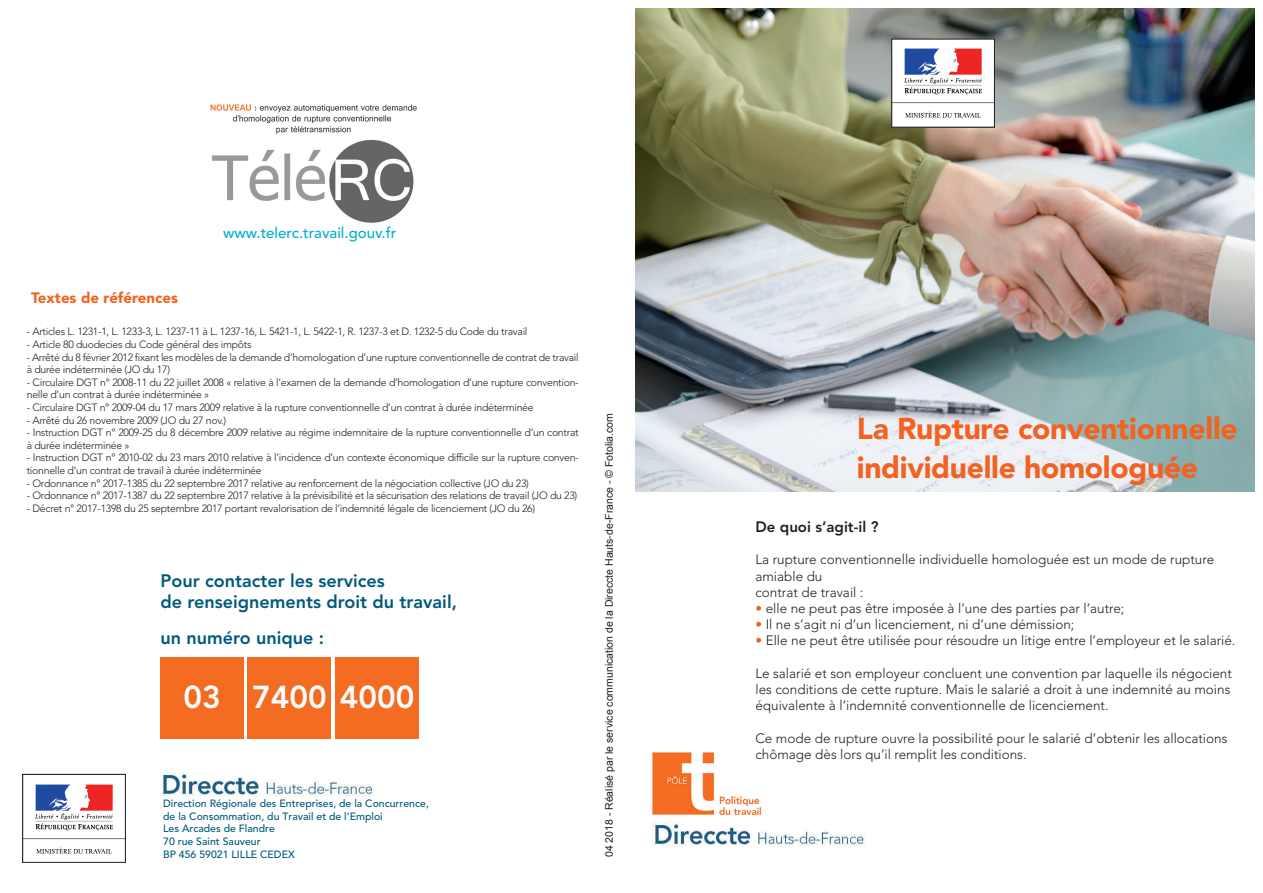
<style>
.page{position:relative;width:1263px;height:893px;background:#fff}
.page>*{position:absolute;margin:0;border:0;box-sizing:border-box;transform-origin:0 0}
.t1{font:800 31.5px "Avenir LT Std";color:#fff}
.t2{font:900 30px/39px "Avenir LT Std";letter-spacing:-.01em;color:#f26221}
.t3{font:800 18px/21.6px "Avenir LT Std";color:#00597d}
.t4{font:500 15px "Avenir LT Std";color:#00b1cb}
.t5{font:900 15px "Avenir LT Std";color:#f26221}
.t6{font:800 15px "Avenir LT Std";color:#231f20}
.t7{font:300 13.5px/16.2px "Avenir LT Std";color:#231f20}
.t8{font:300 10.5px/12.6px "Avenir LT Std";letter-spacing:-.025em;color:#231f20}
.t9{font:500 10.5px/12.6px "Avenir LT Std";color:#00597d}
.t10{font:10.5px "Arial";color:#231f20}
.s1{color:#fff}
.s2{color:#f26221}
</style>
<div class="page">
<img style="left:161px;top:772px;width:213px;height:24px">
<img style="left:652px;top:752px;width:109px;height:64px">
<img style="left:652px;top:822px;width:213px;height:24px">
<div style="left:161px;top:657px;width:83px;height:82px;background:#f36c21"></div>
<div style="left:248px;top:657px;width:83px;height:82px;background:#f36c21"></div>
<div style="left:335px;top:657px;width:84px;height:82px;background:#f36c21"></div>
<img style="left:636px;top:9px;width:618px;height:482px">
<img style="left:210px;top:104px;width:206px;height:119px">
<img style="left:893px;top:41px;width:100px;height:85px">
<div style="left:891px;top:39px;width:104px;height:89px;border:1px solid #231f20"></div>
<img style="left:24px;top:784px;width:100px;height:70px">
<div style="left:22px;top:774px;width:104px;height:89px;border:1px solid #231f20"></div>
<h3 class="t5" style="left:31px;top:289px;width:157px">Textes de références<span class="s1">?</span></h3>
<h3 class="t4" style="left:223px;top:224px;width:175px">www.telerc.travail.gouv.fr</h3>
<p class="t8" style="left:27px;top:325px;width:502px">- Articles L. 1231-1, L. 1233-3, L. 1237-11 à L. 1237-16, L. 5421-1, L. 5422-1, R. 1237-3 et D. 1232-5 du Code du travail</p>
<p class="t8" style="left:27px;top:338px;width:226px">- Article 80 duodecies du Code général des impôts</p>
<p class="t8" style="left:27px;top:351px;width:553px">- Arrêté du 8 février 2012 fixant les modèles de la demande d’homologation d’une rupture conventionnelle de contrat de travail à durée indéterminée (JO du 17)</p>
<p class="t8" style="left:27px;top:376px;width:553px">- Circulaire DGT n° 2008-11 du 22 juillet 2008 « relative à l’examen de la demande d’homologation d’une rupture convention&shy;nelle d’un contrat à durée indéterminée »</p>
<p class="t8" style="left:27px;top:401px;width:508px">- Circulaire DGT n° 2009-04 du 17 mars 2009 relative à la rupture conventionnelle d’un contrat à durée indéterminée</p>
<p class="t8" style="left:27px;top:414px;width:201px">- Arrêté du 26 novembre 2009 (JO du 27 nov.)</p>
<p class="t8" style="left:27px;top:426px;width:553px">- Instruction DGT n° 2009-25 du 8 décembre 2009 relative au régime indemnitaire de la rupture conventionnelle d’un contrat à durée indéterminée »</p>
<p class="t8" style="left:27px;top:451px;width:553px">- Instruction DGT n° 2010-02 du 23 mars 2010 relative à l’incidence d’un contexte économique difficile sur la rupture conven&shy;tionnelle d’un contrat de travail à durée indéterminée</p>
<p class="t8" style="left:27px;top:477px;width:504px">- Ordonnance n° 2017-1385 du 22 septembre 2017 relative au renforcement de la négociation collective (JO du 23)</p>
<p class="t8" style="left:27px;top:489px;width:552px">- Ordonnance n° 2017-1387 du 22 septembre 2017 relative à la prévisibilité et la sécurisation des relations de travail (JO du 23)</p>
<p class="t8" style="left:27px;top:502px;width:510px">- Décret n° 2017-1398 du 25 septembre 2017 portant revalorisation de l’indemnité légale de licenciement (JO du 26)</p>
<h3 class="t3" style="left:161px;top:570px;width:298px">Pour contacter les services<br>de renseignements droit du travail,</h3>
<h3 class="t3" style="left:161px;top:627px;width:165px">un numéro unique :</h3>
<h1 class="t1" style="left:184px;top:678px;width:232px">03 7400 4000</h1>
<p class="t9" style="left:163px;top:797px;width:267px">Direction Régionale des Entreprises, de la Concurrence, de la Consommation, du Travail et de l’Emploi<br>Les Arcades de Flandre<br>70 rue Saint Sauveur<br>BP 456 59021 LILLE CEDEX</p>
<p class="t10" style="left:602px;top:857px;width:446px;rotate:-90deg">04 2018 - Réalisé par le service communication de la Direccte Hauts-de-France - © Fotolia.com</p>
<h2 class="t2" style="left:857px;top:408px;width:382px">La Rupture conventionnelle individuelle homologuée</h2>
<h3 class="t6" style="left:755px;top:518px;width:125px">De quoi s’agit-il ?</h3>
<p class="t7" style="left:755px;top:552px;width:460px">La rupture conventionnelle individuelle homologuée est un mode de rupture amiable du<br>contrat de travail :</p>
<p class="t7" style="left:755px;top:600px;width:370px"><span class="s2">•</span> elle ne peut pas être imposée à l’une des parties par l’autre;</p>
<p class="t7" style="left:755px;top:616px;width:320px"><span class="s2">•</span> Il ne s’agit ni d’un licenciement, ni d’une démission;</p>
<p class="t7" style="left:755px;top:633px;width:481px"><span class="s2">•</span> Elle ne peut être utilisée pour résoudre un litige entre l’employeur et le salarié.</p>
<p class="t7" style="left:755px;top:665px;width:478px;text-align:justify">Le salarié et son employeur concluent une convention par laquelle ils négocient les conditions de cette rupture. Mais le salarié a droit à une indemnité au moins équivalente à l’indemnité conventionnelle de licenciement.</p>
<p class="t7" style="left:755px;top:730px;width:473px">Ce mode de rupture ouvre la possibilité pour le salarié d’obtenir les allocations chômage dès lors qu’il remplit les conditions.</p>
</div>
